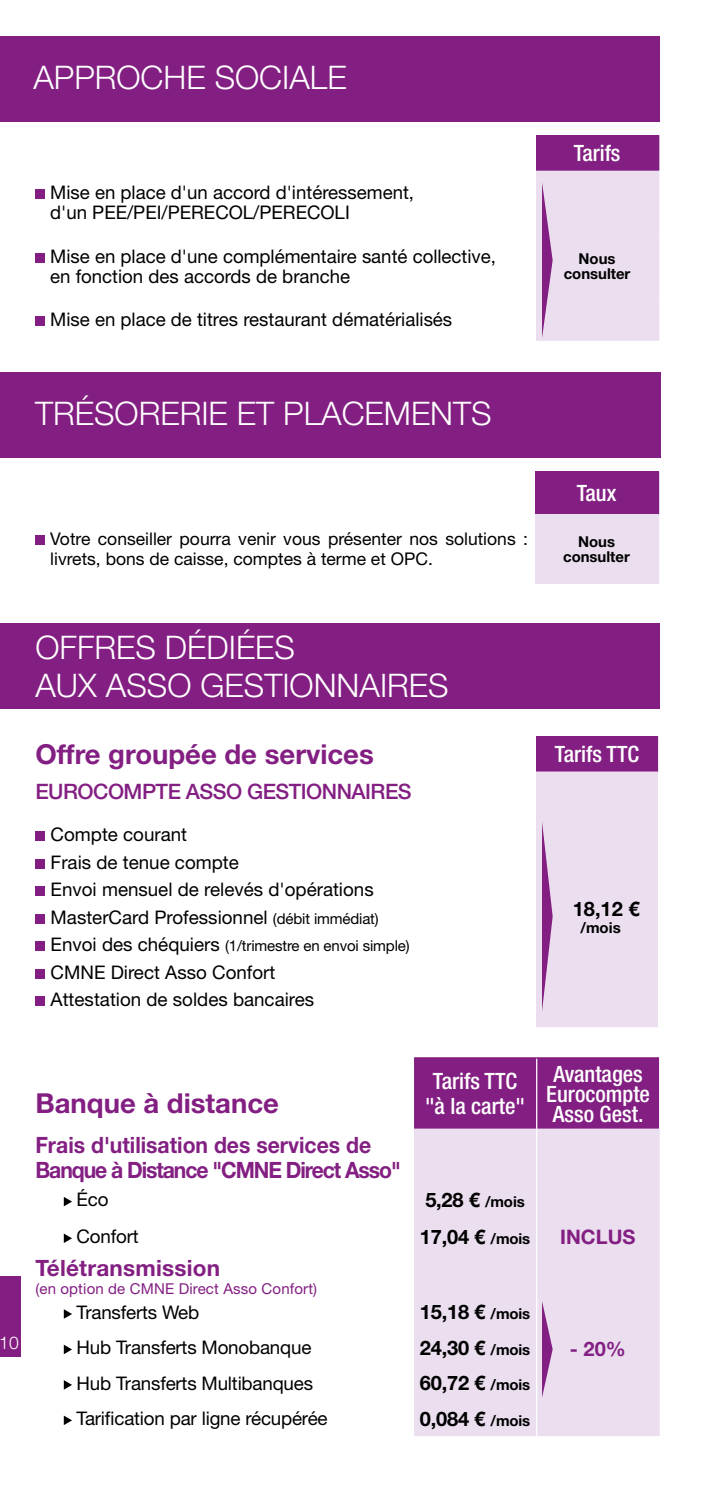
<style>
.page{position:relative;width:709px;height:1489px;background:#fff}
.page>*{position:absolute;margin:0;border:0;box-sizing:border-box;transform-origin:0 0}
.t1{font:300 32.5px/37.5px "Helvetica Neue LT Std";color:#fff}
.t2{font:700 27.5px "Helvetica Neue LT Std";color:#831f82}
.t3{font:500 condensed 22.5px/20px "Helvetica Neue LT Std";color:#fff;text-align:center}
.t4{font:700 22.5px/25px "Helvetica Neue LT Std";color:#831f82;scale:.94 1}
.t5{font:700 22.5px "Helvetica Neue LT Std";color:#831f82}
.t6{font:500 21.25px "Helvetica Neue LT Std";letter-spacing:-.025em;color:#831f82}
.t7{font:700 20px "Helvetica Neue LT Std";letter-spacing:-.01em;color:#000}
.t8{font:700 20px "Helvetica Neue LT Std";color:#831f82}
.t9{font:18.75px/27.5px "Helvetica Neue LT Std";color:#000}
.t10{font:17.5px/20px "Helvetica Neue LT Std";color:#000}
.t11{font:300 17.5px "Helvetica Neue LT Std";color:#fff}
.t12{font:15px "Helvetica Neue LT Std";letter-spacing:-.01em;color:#000}
.t13{font:15px "Helvetica Neue LT Std";letter-spacing:.01em;color:#831f82}
.t14{font:700 15px/15px "Helvetica Neue LT Std";color:#000;text-align:center}
.s1{font-size:15px}
.s2{font-size:18.75px}
</style>
<div class="page">
<div style="left:0;top:624px;width:659px;height:85px;background:#831f82"></div>
<div style="left:0;top:37px;width:659px;height:85px;background:#831f82"></div>
<div style="left:0;top:372px;width:660px;height:85px;background:#831f82"></div>
<div style="left:536px;top:135px;width:122px;height:36px;background:#831f82"></div>
<hr style="left:658px;top:135px;width:1px;height:36px;background:#831f82">
<hr style="left:658px;top:171px;width:1px;height:63px;background:#eadeef">
<hr style="left:658px;top:234px;width:1px;height:64px;background:#eadeef">
<hr style="left:658px;top:298px;width:1px;height:43px;background:#eadeef">
<div style="left:35px;top:189px;width:10px;height:10px;background:#831f82"></div>
<div style="left:35px;top:253px;width:10px;height:10px;background:#831f82"></div>
<div style="left:35px;top:316px;width:10px;height:10px;background:#831f82"></div>
<div style="left:536px;top:736px;width:122px;height:35px;background:#831f82"></div>
<div style="left:35px;top:831px;width:10px;height:10px;background:#831f82"></div>
<div style="left:35px;top:858px;width:10px;height:10px;background:#831f82"></div>
<div style="left:35px;top:886px;width:10px;height:10px;background:#831f82"></div>
<div style="left:35px;top:913px;width:10px;height:10px;background:#831f82"></div>
<div style="left:35px;top:941px;width:10px;height:10px;background:#831f82"></div>
<div style="left:35px;top:968px;width:10px;height:10px;background:#831f82"></div>
<div style="left:35px;top:996px;width:10px;height:10px;background:#831f82"></div>
<div style="left:414px;top:1058px;width:245px;height:70px;background:#831f82"></div>
<div style="left:414px;top:1128px;width:244px;height:307px;background:#eadeef"></div>
<svg style="left:536px;top:1185px;width:1px;height:28px"></svg>
<hr style="left:536px;top:1213px;width:1px;height:45px;background:#fff">
<hr style="left:536px;top:1258px;width:1px;height:36px;background:#fff">
<hr style="left:536px;top:1294px;width:1px;height:35px;background:#fff">
<hr style="left:536px;top:1329px;width:1px;height:36px;background:#fff">
<hr style="left:536px;top:1365px;width:1px;height:35px;background:#fff">
<hr style="left:536px;top:1400px;width:1px;height:35px;background:#fff">
<hr style="left:536px;top:1058px;width:1px;height:70px;background:#fff">
<hr style="left:536px;top:1128px;width:1px;height:57px;background:#fff">
<hr style="left:414px;top:1057px;width:122px;height:1px;background:#831f82">
<hr style="left:536px;top:1057px;width:123px;height:1px;background:#831f82">
<hr style="left:658px;top:1128px;width:1px;height:57px;background:#eadeef">
<svg style="left:658px;top:1185px;width:1px;height:28px"></svg>
<hr style="left:658px;top:1213px;width:1px;height:45px;background:#eadeef">
<hr style="left:658px;top:1258px;width:1px;height:36px;background:#eadeef">
<hr style="left:658px;top:1294px;width:1px;height:35px;background:#eadeef">
<hr style="left:658px;top:1329px;width:1px;height:36px;background:#eadeef">
<hr style="left:658px;top:1365px;width:1px;height:35px;background:#eadeef">
<hr style="left:658px;top:1400px;width:1px;height:35px;background:#eadeef">
<svg style="left:64px;top:1197px;width:8px;height:9px"></svg>
<svg style="left:64px;top:1233px;width:8px;height:9px"></svg>
<svg style="left:64px;top:1309px;width:8px;height:9px"></svg>
<svg style="left:64px;top:1345px;width:8px;height:9px"></svg>
<svg style="left:64px;top:1380px;width:8px;height:9px"></svg>
<svg style="left:64px;top:1415px;width:8px;height:9px"></svg>
<div style="left:0;top:1276px;width:21px;height:80px;background:#831f82"></div>
<div style="left:535px;top:471px;width:123px;height:43px;background:#831f82"></div>
<div style="left:535px;top:514px;width:123px;height:69px;background:#eadeef"></div>
<hr style="left:658px;top:471px;width:1px;height:43px;background:#831f82">
<hr style="left:658px;top:514px;width:1px;height:69px;background:#eadeef">
<div style="left:35px;top:535px;width:10px;height:10px;background:#831f82"></div>
<div style="left:536px;top:171px;width:122px;height:170px;background:#eadeef"></div>
<div style="left:536px;top:771px;width:122px;height:256px;background:#eadeef"></div>
<svg style="left:542px;top:1300px;width:10px;height:97px"></svg>
<h1 class="t1" style="left:33px;top:58px;width:315px">APPROCHE SOCIALE</h1>
<p class="t3" style="left:573px;top:143px;width:48px">Tarifs</p>
<p class="t9" style="left:50px;top:182px;width:365px;line-height:20px">Mise en place d'un accord d'intéressement, d'un PEE/PEI/PERECOL/PERECOLI</p>
<p class="t9" style="left:50px;top:246px;width:447px;line-height:20px">Mise en place d'une complémentaire santé collective, en fonction des accords de branche</p>
<p class="t14" style="left:563px;top:251px;width:68px">Nous consulter</p>
<p class="t9" style="left:50px;top:305px;width:403px">Mise en place de titres restaurant dématérialisés</p>
<h1 class="t1" style="left:35px;top:394px;width:458px">TRÉSORERIE ET PLACEMENTS</h1>
<p class="t3" style="left:576px;top:482px;width:41px">Taux</p>
<p class="t10" style="left:50px;top:528px;width:479px">Votre conseiller pourra venir vous présenter nos solutions : livrets, bons de caisse, comptes à terme et OPC.</p>
<p class="t14" style="left:563px;top:533px;width:68px">Nous consulter</p>
<h1 class="t1" style="left:35px;top:628px;width:415px">OFFRES DÉDIÉES<br>AUX ASSO GESTIONNAIRES</h1>
<h2 class="t2" style="left:35px;top:736px;width:340px">Offre groupée de services</h2>
<p class="t3" style="left:555px;top:743px;width:86px">Tarifs TTC</p>
<p class="t6" style="left:35px;top:779px;width:378px">EUROCOMPTE ASSO GESTIONNAIRES</p>
<p class="t9" style="left:51px;top:820px;width:329px">Compte courant<br>Frais de tenue compte<br>Envoi mensuel de relevés d'opérations<br>MasterCard Professionnel <span class="s1">(débit immédiat)</span></p>
<p class="t12" style="left:51px;top:937px;width:360px"><span class="s2">Envoi des chéquiers</span> (1/trimestre en envoi simple)</p>
<p class="t9" style="left:51px;top:958px;width:265px">CMNE Direct Asso Confort<br>Attestation de soldes bancaires</p>
<p class="t7" style="left:573px;top:896px;width:68px">18,12 €</p>
<p class="t14" style="left:580px;top:919px;width:42px">/mois</p>
<p class="t11" style="left:0;top:1332px;width:20px">10</p>
<h2 class="t2" style="left:35px;top:1086px;width:245px">Banque à distance</h2>
<p class="t3" style="left:425px;top:1068px;width:101px;line-height:25px">Tarifs TTC "à la carte"</p>
<p class="t3" style="left:546px;top:1063px;width:105px">Avantages<br>Eurocompte<br>Asso Gest.</p>
<p class="t4" style="left:35px;top:1131px;width:390px">Frais d'utilisation des services de<br>Banque à Distance "CMNE Direct Asso"</p>
<p class="t9" style="left:77px;top:1185px;width:33px">Éco</p>
<p class="t7" style="left:425px;top:1187px;width:101px">5,28 € <span class="s1">/mois</span></p>
<p class="t9" style="left:77px;top:1222px;width:64px">Confort</p>
<p class="t7" style="left:420px;top:1223px;width:112px">17,04 € <span class="s1">/mois</span></p>
<p class="t8" style="left:560px;top:1223px;width:77px">INCLUS</p>
<p class="t5" style="left:35px;top:1253px;width:186px">Télétransmission</p>
<p class="t13" style="left:35px;top:1279px;width:283px">(en option de CMNE Direct Asso Confort)</p>
<p class="t9" style="left:77px;top:1297px;width:124px">Transferts Web</p>
<p class="t7" style="left:420px;top:1299px;width:112px">15,18 € <span class="s1">/mois</span></p>
<p class="t9" style="left:77px;top:1333px;width:236px">Hub Transferts Monobanque</p>
<p class="t7" style="left:420px;top:1334px;width:112px">24,30 € <span class="s1">/mois</span></p>
<p class="t8" style="left:570px;top:1336px;width:57px">- 20%</p>
<p class="t9" style="left:77px;top:1368px;width:238px">Hub Transferts Multibanques</p>
<p class="t7" style="left:420px;top:1370px;width:112px">60,72 € <span class="s1">/mois</span></p>
<p class="t9" style="left:77px;top:1404px;width:252px">Tarification par ligne récupérée</p>
<p class="t7" style="left:420px;top:1405px;width:112px">0,084 € <span class="s1">/mois</span></p>
</div>
